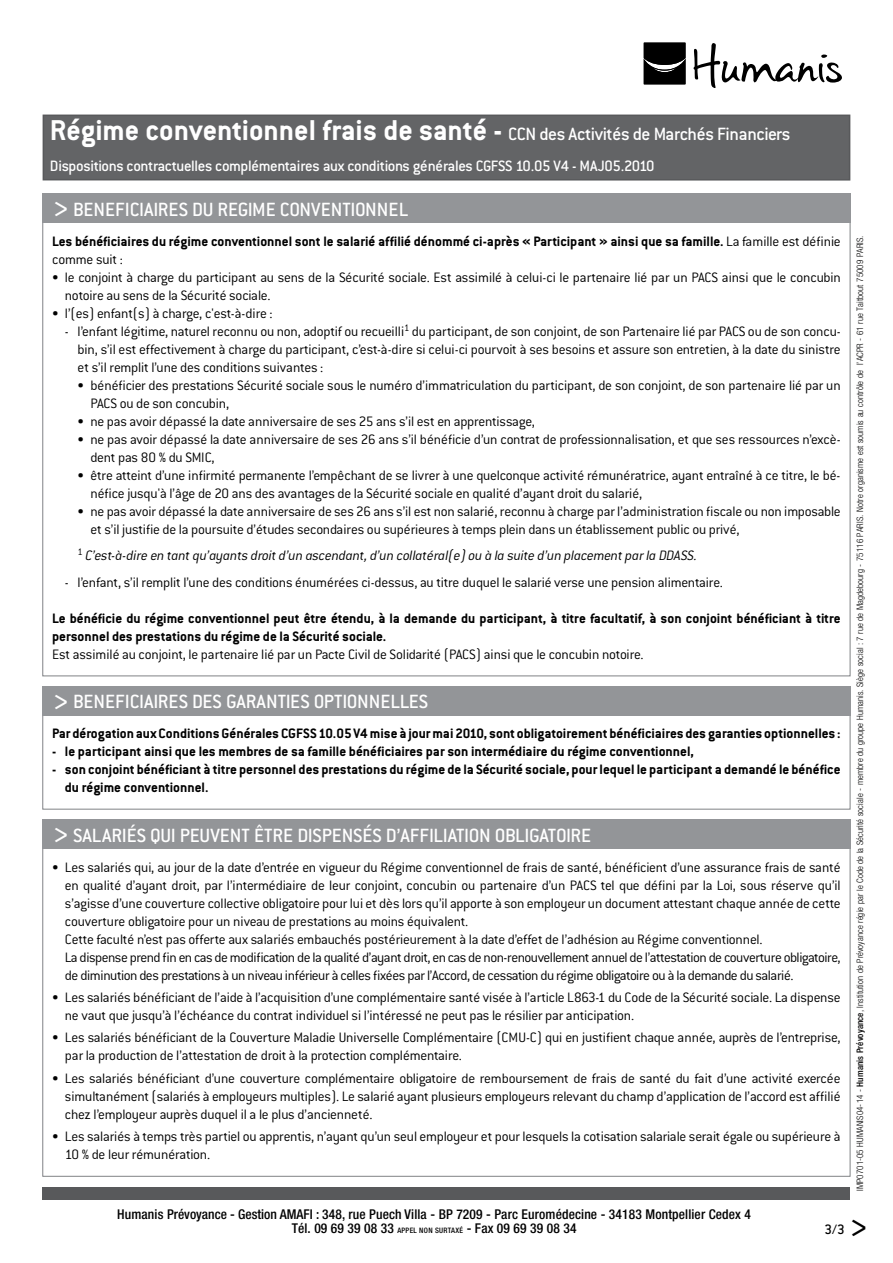
<style>
.page{position:relative;width:893px;height:1263px;background:#fff}
.page>*{position:absolute;margin:0;border:0;box-sizing:border-box;transform-origin:0 0}
.t1{font:500 37.5px "Conduit ITC";color:#000}
.t2{font:500 21px "Conduit ITC";color:#fff}
.t3{font:500 19.5px "Conduit ITC";letter-spacing:-.02em;color:#fff}
.t4{font:500 16.5px "Conduit ITC";letter-spacing:-.025em;color:#fff}
.t5{font:300 15px/18px "Conduit ITC";letter-spacing:-.015em;color:#000}
.t6{font:700 15px/18px "Conduit ITC";color:#000}
.t7{font:italic 300 15px "Conduit ITC";letter-spacing:-.015em;color:#000}
.t8{font:500 15px "Conduit ITC";color:#000}
.t9{font:500 condensed 13.5px/14.7px "Helvetica Neue LT";letter-spacing:.01em;color:#000;text-align:center}
.t10{font:300 condensed 9px "Helvetica Neue LT";letter-spacing:.01em;color:#000}
.s1{font-weight:700;font-size:31.5px}
.s2{font-size:33px}
.s3{font-weight:300}
.s4{font-weight:500}
.s5{font-size:7.5px}
</style>
<div class="page">
<div style="left:42px;top:193px;width:808px;height:30px;background:#939598"></div>
<div style="left:42px;top:686px;width:808px;height:30px;background:#939598"></div>
<div style="left:42px;top:819px;width:808px;height:30px;background:#939598"></div>
<div style="left:43px;top:115px;width:807px;height:65px;background:#636466"></div>
<div style="left:43px;top:115px;width:807px;height:66px;border:2px solid #58595b"></div>
<div style="left:43px;top:1187px;width:807px;height:13px;background:#58595b"></div>
<svg style="left:644px;top:43px;width:41px;height:41px;background:#161616"></svg>
<svg style="left:693px;top:43px;width:149px;height:45px"></svg>
<h3 class="t3" style="left:50px;top:123px;width:742px"><span class="s1">Régime conventionnel frais de santé -</span> CCN des Activités de Marchés Financiers</h3>
<p class="t4" style="left:50px;top:157px;width:606px">Dispositions contractuelles complémentaires aux conditions générales CGFSS 10.05 V4 - MAJ05.2010</p>
<h2 class="t2" style="left:52px;top:197px;width:41px"><span class="s2">&gt;</span> beneficiaire</h2>
<h2 class="t2" style="left:179px;top:197px;width:231px">s DU REGIME CONVENTIONNEL</h2>
<p class="t6" style="left:52px;top:232px;width:790px">Les bénéficiaires du régime conventionnel sont le salarié affilié dénommé ci-après « Participant » ainsi que sa famille. <span class="s3">La famille est définie comme suit :</span></p>
<p class="t5" style="left:65px;top:268px;width:777px;text-indent:-13px">• le conjoint à charge du participant au sens de la Sécurité sociale. Est assimilé à celui-ci le partenaire lié par un PACS ainsi que le concubin notoire au sens de la Sécurité sociale.</p>
<p class="t5" style="left:52px;top:304px;width:222px">• l’(es) enfant(s) à charge, c'est-à-dire :</p>
<p class="t5" style="left:78px;top:322px;width:765px;text-align:justify;text-indent:-13px">- l’enfant légitime, naturel reconnu ou non, adoptif ou recueilli<sup>1</sup> du participant, de son conjoint, de son Partenaire lié par PACS ou de son concu&shy;bin, s’il est effectivement à charge du participant, c’est-à-dire si celui-ci pourvoit à ses besoins et assure son entretien, à la date du sinistre et s’il remplit l’une des conditions suivantes :</p>
<p class="t5" style="left:90px;top:376px;width:752px;text-indent:-13px">• bénéficier des prestations Sécurité sociale sous le numéro d’immatriculation du participant, de son conjoint, de son partenaire lié par un<br>PACS ou de son concubin,</p>
<p class="t5" style="left:78px;top:412px;width:459px">• ne pas avoir dépassé la date anniversaire de ses 25 ans s’il est en apprentissage,</p>
<p class="t5" style="left:90px;top:430px;width:752px;text-indent:-13px">• ne pas avoir dépassé la date anniversaire de ses 26 ans s’il bénéficie d’un contrat de professionnalisation, et que ses ressources n’excè&shy;dent pas 80 % du SMIC,</p>
<p class="t5" style="left:90px;top:466px;width:752px;text-indent:-13px">• être atteint d’une infirmité permanente l’empêchant de se livrer à une quelconque activité rémunératrice, ayant entraîné à ce titre, le bé&shy;néfice jusqu'à l’âge de 20 ans des avantages de la Sécurité sociale en qualité d’ayant droit du salarié,</p>
<p class="t5" style="left:90px;top:502px;width:752px;text-indent:-13px">• ne pas avoir dépassé la date anniversaire de ses 26 ans s’il est non salarié, reconnu à charge par l’administration fiscale ou non imposable et s’il justifie de la poursuite d’études secondaires ou supérieures à temps plein dans un établissement public ou privé,</p>
<p class="t7" style="left:78px;top:547px;width:621px"><sup>1</sup> C’est-à-dire en tant qu’ayants droit d’un ascendant, d’un collatéral(e) ou à la suite d’un placement par la DDASS.</p>
<p class="t5" style="left:65px;top:573px;width:660px">- l’enfant, s’il remplit l’une des conditions énumérées ci-dessus, au titre duquel le salarié verse une pension alimentaire.</p>
<p class="t6" style="left:52px;top:609px;width:790px">Le bénéficie du régime conventionnel peut être étendu, à la demande du participant, à titre facultatif, à son conjoint bénéficiant à titre personnel des prestations du régime de la Sécurité sociale.</p>
<p class="t5" style="left:52px;top:645px;width:593px">Est assimilé au conjoint, le partenaire lié par un Pacte Civil de Solidarité (PACS) ainsi que le concubin notoire.</p>
<h2 class="t2" style="left:52px;top:690px;width:41px"><span class="s2">&gt;</span> beneficiaire</h2>
<h2 class="t2" style="left:179px;top:690px;width:250px">s DES GARANTIES OPTIONNELLES</h2>
<p class="t6" style="left:52px;top:724px;width:790px">Par dérogation aux Conditions Générales CGFSS 10.05 V4 mise à jour mai 2010, sont obligatoirement bénéficiaires des garanties optionnelles :</p>
<p class="t6" style="left:52px;top:742px;width:643px">- le participant ainsi que les membres de sa famille bénéficiaires par son intermédiaire du régime conventionnel,</p>
<p class="t6" style="left:65px;top:760px;width:777px;text-indent:-13px">- son conjoint bénéficiant à titre personnel des prestations du régime de la Sécurité sociale, pour lequel le participant a demandé le bénéfice du régime conventionnel.</p>
<h2 class="t2" style="left:52px;top:823px;width:40px"><span class="s2">&gt;</span>salari</h2>
<h2 class="t2" style="left:127px;top:823px;width:64px">és qui peuvent</h2>
<h2 class="t2" style="left:254px;top:823px;width:156px">être dispensés d’affiliation</h2>
<h2 class="t2" style="left:495px;top:823px;width:30px">obligatoire</h2>
<p class="t5" style="left:65px;top:858px;width:777px;text-indent:-13px">• Les salariés qui, au jour de la date d’entrée en vigueur du Régime conventionnel de frais de santé, bénéficient d’une assurance frais de santé en qualité d’ayant droit, par l’intermédiaire de leur conjoint, concubin ou partenaire d’un PACS tel que défini par la Loi, sous réserve qu’il s’agisse d’une couverture collective obligatoire pour lui et dès lors qu’il apporte à son employeur un document attestant chaque année de cette couverture obligatoire pour un niveau de prestations au moins équivalent.<br>Cette faculté n’est pas offerte aux salariés embauchés postérieurement à la date d’effet de l’adhésion au Régime conventionnel.<br>La dispense prend fin en cas de modification de la qualité d’ayant droit, en cas de non-renouvellement annuel de l’attestation de couverture obligatoire, de diminution des prestations à un niveau inférieur à celles fixées par l’Accord, de cessation du régime obligatoire ou à la demande du salarié.</p>
<p class="t5" style="left:65px;top:988px;width:777px;text-indent:-13px">• Les salariés bénéficiant de l’aide à l’acquisition d’une complémentaire santé visée à l’article L863-1 du Code de la Sécurité sociale. La dispense ne vaut que jusqu’à l’échéance du contrat individuel si l’intéressé ne peut pas le résilier par anticipation.</p>
<p class="t5" style="left:65px;top:1029px;width:777px;text-indent:-13px">• Les salariés bénéficiant de la Couverture Maladie Universelle Complémentaire (CMU-C) qui en justifient chaque année, auprès de l’entreprise, par la production de l’attestation de droit à la protection complémentaire.</p>
<p class="t5" style="left:65px;top:1069px;width:777px;text-align:justify;text-indent:-13px">• Les salariés bénéficiant d’une couverture complémentaire obligatoire de remboursement de frais de santé du fait d’une activité exercée simultanément (salariés à employeurs multiples). Le salarié ayant plusieurs employeurs relevant du champ d’application de l’accord est affilié chez l’employeur auprès duquel il a le plus d’ancienneté.</p>
<p class="t5" style="left:65px;top:1127px;width:777px;text-indent:-13px">• Les salariés à temps très partiel ou apprentis, n’ayant qu’un seul employeur et pour lesquels la cotisation salariale serait égale ou supérieure à<br>10 % de leur rémunération.</p>
<p class="t10" style="left:855px;top:1191px;width:957px;rotate:-90deg">IMP0701-05 HUMANIS04-14 - <span class="s4">Humanis Prévoyance</span>, Institution de Prévoyance régie par le Code de la Sécurité sociale - membre du groupe Humanis. Siège social : 7 rue de Magdebourg - 75116 PARIS. Notre organisme est soumis au contrôle de l’ACPR - 61 rue Taitbout 75009 PARIS.</p>
<p class="t9" style="left:117px;top:1206px;width:635px">Humanis Prévoyance - Gestion AMAFI : 348, rue Puech Villa - BP 7209 - Parc Euromédecine - 34183 Montpellier Cedex 4<br>Tél. 09 69 39 08 33 <span class="s5">APPEL NON SURTAXÉ</span> - Fax 09 69 39 08 34</p>
<p class="t8" style="left:825px;top:1221px;width:22px">3/3</p>
<h1 class="t1" style="left:849px;top:1204px;width:21px">&gt;</h1>
</div>
